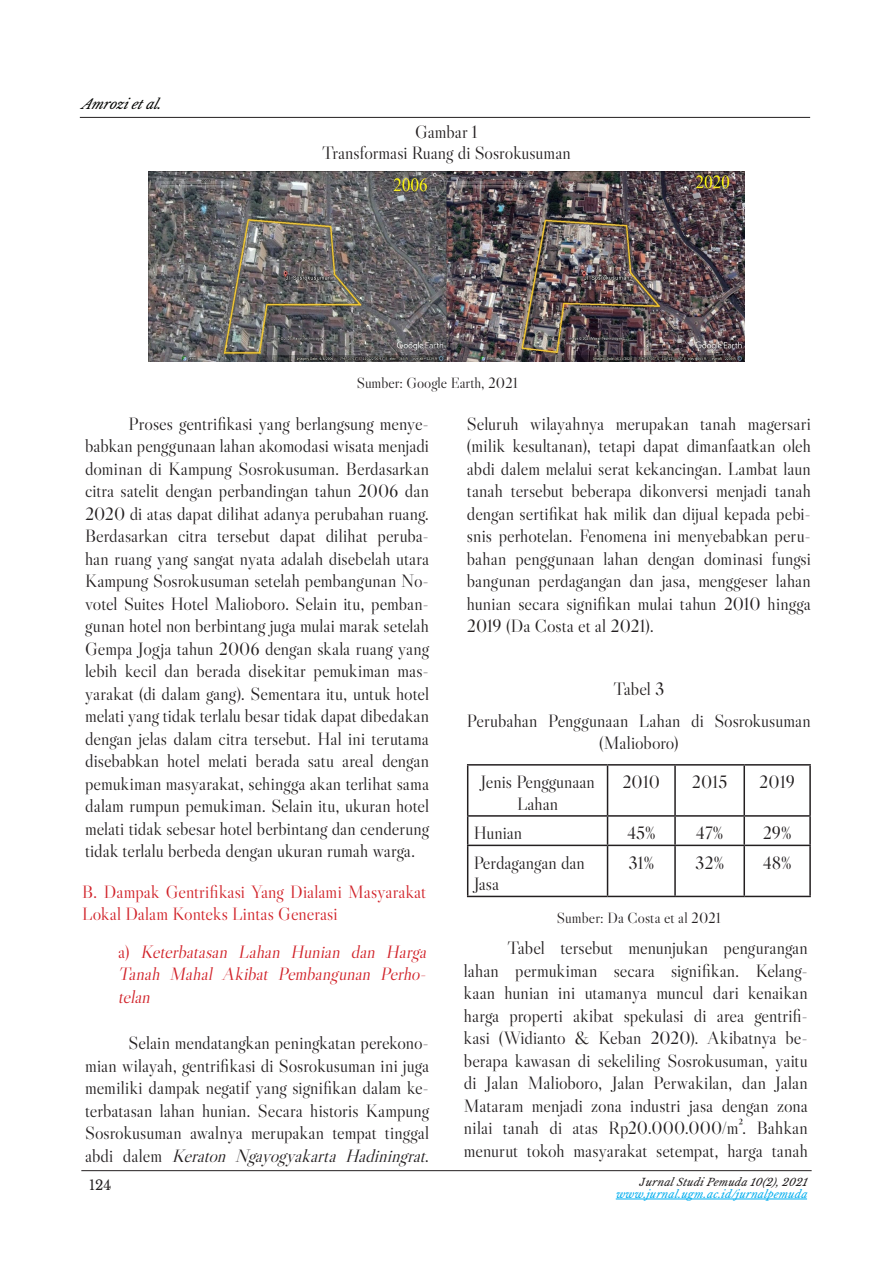
<style>
.page{position:relative;width:893px;height:1263px;background:#fff}
.page>*{position:absolute;margin:0;border:0;box-sizing:border-box;transform-origin:0 0}
.t1{font:18px/22.5px "Libre Caslon Display";color:#231f20;text-align:justify}
.t2{font:18px/22.5px "Libre Caslon Display";color:#d1232a}
.t3{font:italic 18px/22.5px "Libre Caslon Display";color:#d1232a;text-align:justify}
.t4{font:15px "Libre Caslon Display";color:#231f20}
.t5{font:italic 13.5px "Libre Baskerville";color:#040503}
.t6{font:13.5px "Libre Baskerville";color:#231f20}
.t7{font:italic 10.5px "Libre Baskerville";letter-spacing:.02em;color:#00aeef}
.t8{font:italic 10.5px "Libre Baskerville";color:#231f20}
.s1{font-style:normal}
.s2{font-style:italic}
</style>
<div class="page">
<hr style="left:467px;top:764px;width:140px;height:2px;background:#231f20">
<hr style="left:467px;top:766px;width:1px;height:49px;background:#231f20">
<hr style="left:608px;top:764px;width:67px;height:2px;background:#231f20">
<hr style="left:607px;top:766px;width:1px;height:49px;background:#231f20">
<hr style="left:675px;top:764px;width:69px;height:2px;background:#231f20">
<hr style="left:674px;top:766px;width:2px;height:49px;background:#231f20">
<hr style="left:744px;top:764px;width:67px;height:2px;background:#231f20">
<hr style="left:743px;top:766px;width:2px;height:49px;background:#231f20">
<hr style="left:809px;top:766px;width:2px;height:49px;background:#231f20">
<hr style="left:467px;top:815px;width:140px;height:2px;background:#231f20">
<svg style="left:467px;top:817px;width:1px;height:28px"></svg>
<hr style="left:608px;top:815px;width:67px;height:2px;background:#231f20">
<svg style="left:607px;top:817px;width:1px;height:28px"></svg>
<hr style="left:675px;top:815px;width:69px;height:2px;background:#231f20">
<hr style="left:674px;top:817px;width:2px;height:28px;background:#231f20">
<hr style="left:744px;top:815px;width:67px;height:2px;background:#231f20">
<hr style="left:743px;top:817px;width:2px;height:28px;background:#231f20">
<hr style="left:809px;top:817px;width:2px;height:28px;background:#231f20">
<hr style="left:467px;top:845px;width:140px;height:1px;background:#231f20">
<hr style="left:467px;top:846px;width:1px;height:50px;background:#231f20">
<hr style="left:608px;top:845px;width:67px;height:1px;background:#231f20">
<hr style="left:607px;top:846px;width:1px;height:50px;background:#231f20">
<hr style="left:675px;top:845px;width:69px;height:1px;background:#231f20">
<hr style="left:674px;top:846px;width:2px;height:50px;background:#231f20">
<hr style="left:744px;top:845px;width:67px;height:1px;background:#231f20">
<hr style="left:743px;top:846px;width:2px;height:50px;background:#231f20">
<hr style="left:809px;top:846px;width:2px;height:50px;background:#231f20">
<hr style="left:467px;top:896px;width:140px;height:1px;background:#231f20">
<hr style="left:608px;top:896px;width:67px;height:1px;background:#231f20">
<hr style="left:675px;top:896px;width:69px;height:1px;background:#231f20">
<hr style="left:744px;top:896px;width:67px;height:1px;background:#231f20">
<hr style="left:80px;top:117px;width:730px;height:1px;background:#231f20">
<hr style="left:81px;top:1170px;width:731px;height:1px;background:#231f20">
<hr style="left:616px;top:1199px;width:191px;height:1px;background:#00aeef">
<img style="left:149px;top:172px;width:595px;height:190px">
<p class="t5" style="left:81px;top:96px;width:86px">Amrozietal.</p>
<p class="t1" style="left:415px;top:120px;width:64px">Gambar 1</p>
<p class="t1" style="left:322px;top:142px;width:250px">Transformasi Ruang di Sosrokusuman</p>
<p class="t4" style="left:357px;top:374px;width:163px">Sumber: Google Earth, 2021</p>
<p class="t1" style="left:85px;top:412px;width:345px;text-indent:44px">Proses gentrifikasi yang berlangsung menye&shy;babkan penggunaan lahan akomodasi wisata menjadi dominan di Kampung Sosrokusuman. Berdasarkan citra satelit dengan perbandingan tahun 2006 dan 2020 di atas dapat dilihat adanya perubahan ruang.<br>Berdasarkan citra tersebut dapat dilihat peruba&shy;han ruang yang sangat nyata adalah disebelah utara Kampung Sosrokusuman setelah pembangunan No&shy;votel Suites Hotel Malioboro. Selain itu, pemban&shy;gunan hotel non berbintang juga mulai marak setelah Gempa Jogja tahun 2006 dengan skala ruang yang lebih kecil dan berada disekitar pemukiman mas&shy;yarakat (di dalam gang). Sementara itu, untuk hotel melati yang tidak terlalu besar tidak dapat dibedakan dengan jelas dalam citra tersebut. Hal ini terutama disebabkan hotel melati berada satu areal dengan pemukiman masyarakat, sehingga akan terlihat sama dalam rumpun pemukiman. Selain itu, ukuran hotel melati tidak sebesar hotel berbintang dan cenderung tidak terlalu berbeda dengan ukuran rumah warga.</p>
<p class="t2" style="left:82px;top:880px;width:345px">B. Dampak Gentrifikasi Yang Dialami Masyarakat<br>Lokal Dalam Konteks Lintas Generasi</p>
<p class="t3" style="left:118px;top:940px;width:313px"><span class="s1">a )</span> Keterbatasan Lahan Hunian dan Harga Tanah Mahal Akibat Pembangunan Perho&shy;telan</p>
<p class="t1" style="left:85px;top:1031px;width:347px;text-indent:44px">Selain mendatangkan peningkatan perekono&shy;mian wilayah, gentrifikasi di Sosrokusuman ini juga memiliki dampak negatif yang signifikan dalam ke&shy;terbatasan lahan hunian. Secara historis Kampung Sosrokusuman awalnya merupakan tempat tinggal a b d i d a l e m <span class="s2">Keraton Ngayogyakarta Hadiningrat</span>.</p>
<p class="t1" style="left:467px;top:412px;width:345px">Seluruh wilayahnya merupakan tanah magersari (milik kesultanan), tetapi dapat dimanfaatkan oleh abdi dalem melalui serat kekancingan. Lambat laun tanah tersebut beberapa dikonversi menjadi tanah dengan sertifikat hak milik dan dijual kepada pebi&shy;snis perhotelan. Fenomena ini menyebabkan peru&shy;bahan penggunaan lahan dengan dominasi fungsi bangunan perdagangan dan jasa, menggeser lahan hunian secara signifikan mulai tahun 2010 hingga 2019 (Da Costa et al 2021).</p>
<p class="t1" style="left:613px;top:677px;width:53px">Tabel 3</p>
<p class="t1" style="left:467px;top:709px;width:345px;text-align:center">Perubahan Penggunaan Lahan di Sosrokusuman (Malioboro)</p>
<p class="t1" style="left:480px;top:771px;width:116px;line-height:21.6px;text-align:center">Jenis Penggunaan<br>Lahan</p>
<p class="t1" style="left:622px;top:771px;width:39px">2010</p>
<p class="t1" style="left:692px;top:771px;width:37px">2015</p>
<p class="t1" style="left:759px;top:771px;width:37px">2019</p>
<p class="t1" style="left:474px;top:822px;width:50px">Hunian</p>
<p class="t1" style="left:627px;top:822px;width:30px">45%</p>
<p class="t1" style="left:696px;top:822px;width:29px">47%</p>
<p class="t1" style="left:763px;top:822px;width:30px">29%</p>
<p class="t1" style="left:474px;top:852px;width:113px;line-height:21.6px">Perdagangan dan<br>Jasa</p>
<p class="t1" style="left:628px;top:851px;width:27px">31%</p>
<p class="t1" style="left:695px;top:851px;width:30px">32%</p>
<p class="t1" style="left:763px;top:851px;width:31px">48%</p>
<p class="t4" style="left:557px;top:908px;width:166px">Sumber: Da Costa et al 2021</p>
<p class="t1" style="left:464px;top:936px;width:345px;text-indent:44px">Tabel tersebut menunjukan pengurangan lahan permukiman secara signifikan. Kelang&shy;kaan hunian ini utamanya muncul dari kenaikan harga properti akibat spekulasi di area gentrifi&shy;kasi (Widianto &amp; Keban 2020). Akibatnya be&shy;berapa kawasan di sekeliling Sosrokusuman, yaitu di Jalan Malioboro, Jalan Perwakilan, dan Jalan Mataram menjadi zona industri jasa dengan zona nilai tanah di atas Rp20.000.000/m². Bahkan menurut tokoh masyarakat setempat, harga tanah</p>
<p class="t6" style="left:89px;top:1177px;width:24px">124</p>
<p class="t8" style="left:640px;top:1175px;width:171px">JurnalStudiPemuda 10(2), 2021</p>
<p class="t7" style="left:616px;top:1188px;width:195px">www.jurnal.ugm.ac.id/jurnalpemuda</p>
</div>
